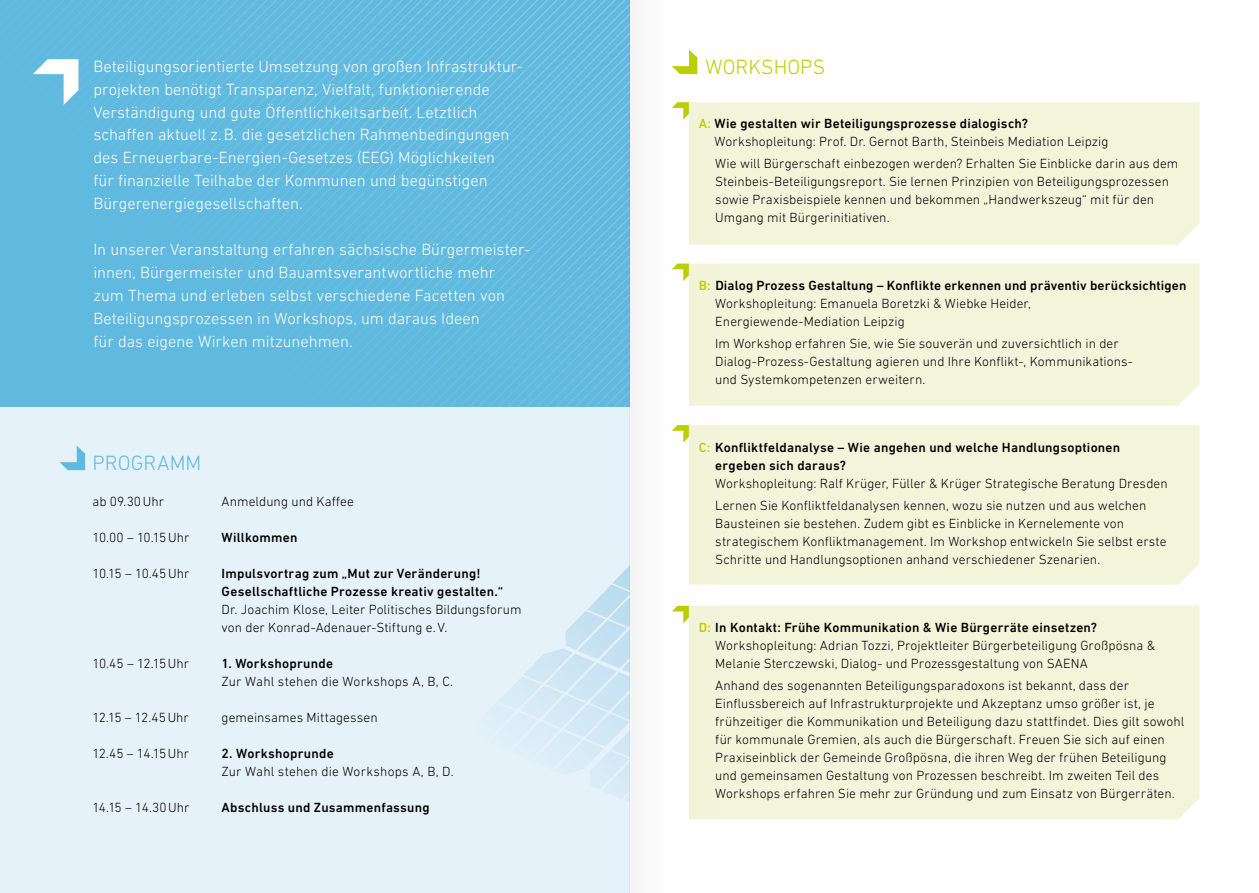
<style>
.page{position:relative;width:1259px;height:893px;background:#fff}
.page>*{position:absolute;margin:0;border:0;box-sizing:border-box;transform-origin:0 0}
.t1{font:300 21px "DIN Next LT Pro";letter-spacing:.005em;color:#bccf00}
.t2{font:300 21px "DIN Next LT Pro";letter-spacing:.005em;color:#60b9de}
.t3{font:300 16.5px/23px "DIN Next LT Pro";color:#fff}
.t4{font:300 13.5px/18px "DIN Next LT Pro";letter-spacing:.005em;color:#000}
.t5{font:500 13.5px/18px "DIN Next LT Pro";letter-spacing:.02em;color:#000}
.s1{font-weight:500;color:#bccf00}
.s2{font-weight:500}
.s3{color:#bccf00}
</style>
<div class="page">
<div style="left:720px;top:425px;width:479px;height:160px;background:#f3f5db"></div>
<div style="left:720px;top:606px;width:479px;height:214px;background:#f3f5db"></div>
<div style="left:720px;top:264px;width:479px;height:142px;background:#f3f5db"></div>
<div style="left:720px;top:102px;width:479px;height:143px;background:#f3f5db"></div>
<div style="left:0;top:404px;width:629px;height:489px;background:#e6f2fa"></div>
<svg style="left:500px;top:566px;width:129px;height:236px"></svg>
<svg style="left:0;top:0;width:629px;height:406px;background:#62bade"></svg>
<svg style="left:60px;top:446px;width:25px;height:24px"></svg>
<svg style="left:33px;top:59px;width:45px;height:46px"></svg>
<svg style="left:629px;top:0;width:91px;height:893px"></svg>
<p class="t3" style="left:93px;top:54px;width:429px">Beteiligungsorientierte Umsetzung von großen Infrastruktur&shy;projekten benötigt Transparenz, Vielfalt, funktionierende Verständigung und gute Öffentlichkeitsarbeit. Letztlich schaffen aktuell z.B. die gesetzlichen Rahmenbedingungen des Erneuerbare-Energien-Gesetzes (EEG) Möglichkeiten<br>für finanzielle Teilhabe der Kommunen und begünstigen Bürgerenergiegesellschaften.</p>
<p class="t3" style="left:93px;top:238px;width:437px">In unserer Veranstaltung erfahren sächsische Bürgermeister&shy;innen, Bürgermeister und Bauamtsverantwortliche mehr zum Thema und erleben selbst verschiedene Facetten von Beteiligungsprozessen in Workshops, um daraus Ideen<br>für das eigene Wirken mitzunehmen.</p>
<h1 class="t2" style="left:93px;top:451px;width:110px">PROGRAMM</h1>
<p class="t4" style="left:93px;top:492px;width:73px">ab 09.30Uhr</p>
<p class="t4" style="left:222px;top:492px;width:134px">Anmeldung und Kaffee</p>
<p class="t4" style="left:93px;top:528px;width:98px">10.00 – 10.15Uhr</p>
<p class="t5" style="left:222px;top:528px;width:77px">Willkommen</p>
<p class="t4" style="left:93px;top:564px;width:98px">10.15 – 10.45Uhr</p>
<p class="t5" style="left:222px;top:564px;width:283px">Impulsvortrag zum „Mut zur Veränderung!<br>Gesellschaftliche Prozesse kreativ gestalten.“</p>
<p class="t4" style="left:222px;top:600px;width:301px">Dr. Joachim Klose, Leiter Politisches Bildungsforum von der Konrad-Adenauer-Stiftung e.V.</p>
<p class="t4" style="left:93px;top:654px;width:98px">10.45 – 12.15Uhr</p>
<p class="t5" style="left:222px;top:654px;width:113px">1. Workshoprunde</p>
<p class="t4" style="left:222px;top:672px;width:233px">Zur Wahl stehen die Workshops A, B, C.</p>
<p class="t4" style="left:93px;top:708px;width:98px">12.15 – 12.45Uhr</p>
<p class="t4" style="left:222px;top:708px;width:158px">gemeinsames Mittagessen</p>
<p class="t4" style="left:93px;top:744px;width:98px">12.45 – 14.15Uhr</p>
<p class="t5" style="left:222px;top:744px;width:114px">2. Workshoprunde</p>
<p class="t4" style="left:222px;top:762px;width:234px">Zur Wahl stehen die Workshops A, B, D.</p>
<p class="t4" style="left:92px;top:798px;width:98px">14.15 – 14.30Uhr</p>
<p class="t5" style="left:221px;top:798px;width:210px">Abschluss und Zusammenfassung</p>
<h1 class="t1" style="left:705px;top:55px;width:121px">WORKSHOPS</h1>
<p class="t4" style="left:714px;top:114px;width:395px;text-indent:-16px"><span class="s1">A:</span> <span class="s2">Wie gestalten wir Beteiligungsprozesse dialogisch?<br></span>Workshopleitung: Prof. Dr. Gernot Barth, Steinbeis Mediation Leipzig</p>
<p class="t4" style="left:715px;top:155px;width:464px">Wie will Bürgerschaft einbezogen werden? Erhalten Sie Einblicke darin aus dem Steinbeis-Beteiligungsreport. Sie lernen Prinzipien von Beteiligungsprozessen sowie Praxisbeispiele kennen und bekommen „Handwerkszeug“ mit für den Umgang mit Bürgerinitiativen.</p>
<p class="t4" style="left:715px;top:276px;width:473px;text-indent:-16px"><span class="s1">B:</span> <span class="s2">Dialog Prozess Gestaltung – Konflikte erkennen und präventiv berücksichtigen<br></span>Workshopleitung: Emanuela Boretzki &amp; Wiebke Heider,<br>Energiewende-Mediation Leipzig</p>
<p class="t4" style="left:715px;top:335px;width:419px">Im Workshop erfahren Sie, wie Sie souverän und zuversichtlich in der<br>Dialog-Prozess-Gestaltung agieren und Ihre Konflikt-, Kommunikations&shy;und Systemkompetenzen erweitern.</p>
<p class="t5" style="left:715px;top:438px;width:406px;text-indent:-16px"><span class="s3">C:</span> Konfliktfeldanalyse – Wie angehen und welche Handlungsoptionen ergeben sich daraus?</p>
<p class="t4" style="left:715px;top:472px;width:454px;line-height:22.2px">Workshopleitung: Ralf Krüger, Füller &amp; Krüger Strategische Beratung Dresden<br>Lernen Sie Konfliktfeldanalysen kennen, wozu sie nutzen und aus welchen</p>
<p class="t4" style="left:715px;top:515px;width:453px">Bausteinen sie bestehen. Zudem gibt es Einblicke in Kernelemente von strategischem Konfliktmanagement. Im Workshop entwickeln Sie selbst erste<br>Schritte und Handlungsoptionen anhand verschiedener Szenarien.</p>
<p class="t4" style="left:715px;top:618px;width:441px;text-indent:-16px"><span class="s1">D:</span> <span class="s2">In Kontakt: Frühe Kommunikation &amp; Wie Bürgerräte einsetzen?<br></span>Workshopleitung: Adrian Tozzi, Projektleiter Bürgerbeteiligung Großpösna &amp;<br>Melanie Sterczewski, Dialog- und Prozessgestaltung von SAENA</p>
<p class="t4" style="left:715px;top:677px;width:470px">Anhand des sogenannten Beteiligungsparadoxons ist bekannt, dass der Einflussbereich auf Infrastrukturprojekte und Akzeptanz umso größer ist, je frühzeitiger die Kommunikation und Beteiligung dazu stattfindet. Dies gilt sowohl für kommunale Gremien, als auch die Bürgerschaft. Freuen Sie sich auf einen Praxiseinblick der Gemeinde Großpösna, die ihren Weg der frühen Beteiligung und gemeinsamen Gestaltung von Prozessen beschreibt. Im zweiten Teil des Workshops erfahren Sie mehr zur Gründung und zum Einsatz von Bürgerräten.</p>
</div>
